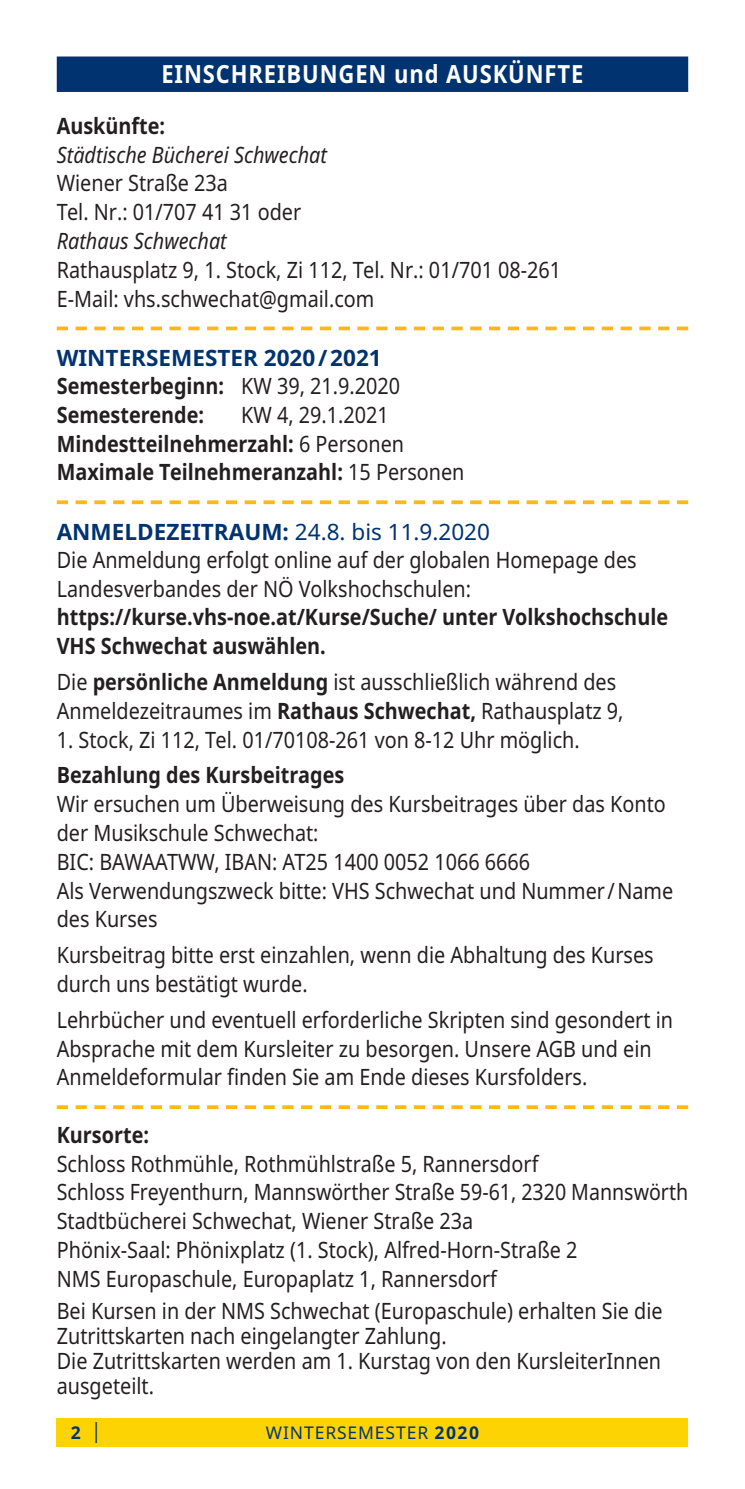
<style>
.page{position:relative;width:745px;height:1489px;background:#fff}
.page>*{position:absolute;margin:0;border:0;box-sizing:border-box;transform-origin:0 0}
.t1{font:700 25px "Noto Sans";letter-spacing:.04em;color:#fff;scale:.88 1}
.t2{font:22.5px/28.8px "Noto Sans";color:#231f20;scale:.88 1}
.t3{font:700 22.5px/28.8px "Noto Sans";color:#231f20;scale:.88 1}
.t4{font:italic 22.5px "Noto Sans";color:#231f20;scale:.88 1}
.t5{font:17.5px "Noto Sans";letter-spacing:.05em;color:#013371}
.t6{font:700 17.5px "Noto Sans";color:#013371}
.s1{color:#013371}
.s2{font-weight:400}
.s3{font-weight:700;color:#013371}
.s4{font-weight:700}
.s5{font-weight:400;font-size:21px}
</style>
<div class="page">
<div style="left:57px;top:1417px;width:630px;height:29px;background:#fed304"></div>
<div style="left:57px;top:56px;width:630px;height:36px;background:#013371"></div>
<svg style="left:57px;top:326px;width:630px;height:4px"></svg>
<svg style="left:57px;top:500px;width:630px;height:4px"></svg>
<svg style="left:57px;top:1105px;width:630px;height:3px"></svg>
<p class="t1" style="left:161px;top:56px;width:481px">EINSCHREIBUNGEN und AUSKÜNFTE</p>
<p class="t3" style="left:57px;top:111px;width:125px">Auskünfte:</p>
<p class="t4" style="left:57px;top:139px;width:308px">Städtische Bücherei Schwechat</p>
<p class="t2" style="left:57px;top:168px;width:279px">Wiener Straße 23a<br>Tel. Nr.: 01/707 41 31 oder</p>
<p class="t4" style="left:57px;top:225px;width:195px">Rathaus Schwechat</p>
<p class="t2" style="left:57px;top:255px;width:574px">Rathausplatz 9, 1. Stock, Zi 112, Tel. Nr.: 01/701 08-261<br>E-Mail: vhs.schwechat@gmail.com</p>
<p class="t3" style="left:57px;top:343px;width:391px"><span class="s1">WINTERSEMESTER 2020/2021<br></span>Semesterbeginn: <span class="s2">KW 39, 21.9.2020<br></span>Semesterende:</p>
<p class="t3" style="left:57px;top:399px;width:464px;text-indent:184px"><span class="s2">KW 4, 29.1.2021<br></span>Mindestteilnehmerzahl: <span class="s2">6 Personen<br></span>Maximale Teilnehmeranzahl: <span class="s2">15 Personen</span></p>
<p class="t2" style="left:57px;top:517px;width:660px"><span class="s3">ANMELDEZEITRAUM:</span> <span class="s1">24.8. bis 11.9.2020<br></span>Die Anmeldung erfolgt online auf der globalen Homepage des<br>Landesverbandes der NÖ Volkshochschulen:</p>
<p class="t3" style="left:57px;top:602px;width:695px">https://kurse.vhs-noe.at/Kurse/Suche/ unter Volkshochschule<br>VHS Schwechat auswählen.</p>
<p class="t2" style="left:57px;top:667px;width:645px">Die <span class="s4">persönliche Anmeldung</span> ist ausschließlich während des<br>Anmeldezeitraumes im <span class="s4">Rathaus Schwechat,</span> Rathausplatz 9,</p>
<p class="t2" style="left:57px;top:724px;width:595px">1. Stock, Zi 112, Tel. 01/70108-261 von 8-12 Uhr möglich.</p>
<p class="t3" style="left:57px;top:760px;width:328px">Bezahlung des Kursbeitrages</p>
<p class="t2" style="left:57px;top:789px;width:701px">Wir ersuchen um Überweisung des Kursbeitrages über das Konto der Musikschule Schwechat:<br>BIC: BAWAATWW, IBAN: AT25 1400 0052 1066 6666<br>Als Verwendungszweck bitte: VHS Schwechat und Nummer /Name des Kurses</p>
<p class="t2" style="left:57px;top:940px;width:679px">Kursbeitrag bitte erst einzahlen, wenn die Abhaltung des Kurses durch uns bestätigt wurde.</p>
<p class="t2" style="left:57px;top:1004px;width:701px">Lehrbücher und eventuell erforderliche Skripten sind gesondert in<br>Absprache mit dem Kursleiter zu besorgen. Unsere AGB und ein<br>Anmeldeformular finden Sie am Ende dieses Kursfolders.</p>
<p class="t3" style="left:57px;top:1119px;width:106px">Kursorte:</p>
<p class="t2" style="left:57px;top:1148px;width:718px">Schloss Rothmühle, Rothmühlstraße 5, Rannersdorf<br>Schloss Freyenthurn, Mannswörther Straße 59-61, 2320 Mannswörth Stadtbücherei Schwechat, Wiener Straße 23a<br>Phönix-Saal: Phönixplatz (1. Stock), Alfred-Horn-Straße 2<br>NMS Europaschule, Europaplatz 1, Rannersdorf</p>
<p class="t2" style="left:57px;top:1297px;width:689px;line-height:25px">Bei Kursen in der NMS Schwechat (Europaschule) erhalten Sie die Zutrittskarten nach eingelangter Zahlung.<br>Die Zutrittskarten werden am 1. Kurstag von den KursleiterInnen ausgeteilt.</p>
<p class="t6" style="left:71px;top:1419px;width:32px">2 <span class="s5">|</span></p>
<p class="t5" style="left:266px;top:1420px;width:214px">WINTERSEMESTER <span class="s4">2020</span></p>
</div>
